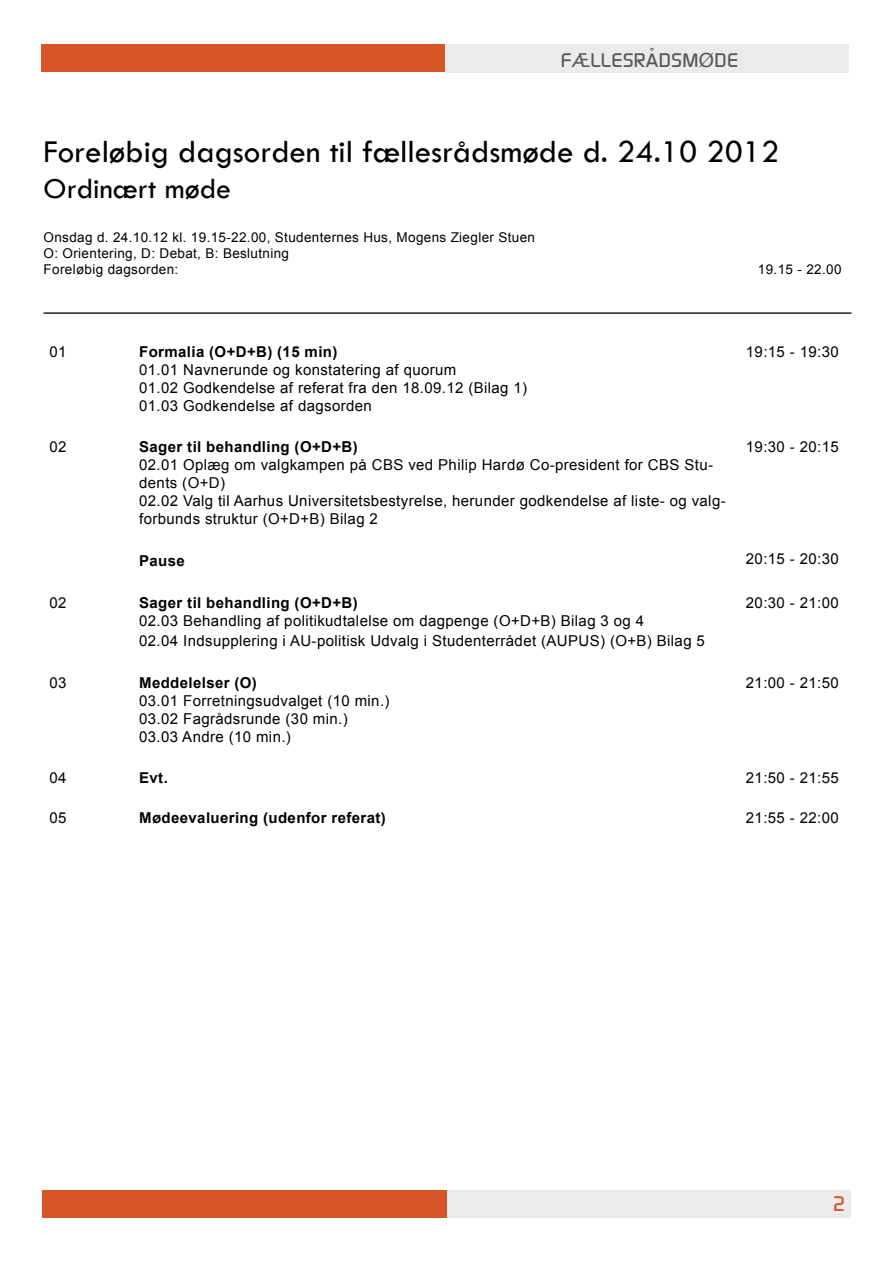
<style>
.page{position:relative;width:893px;height:1263px;background:#fff}
.page>*{position:absolute;margin:0;border:0;box-sizing:border-box;transform-origin:0 0}
.t1{font:33px "Tw Cen";color:#000}
.t2{font:30px "Tw Cen";color:#000}
.Overskrift{font:500 21px "Continuum";color:#d65625}
.Overskrift-2{font:500 19.5px "Continuum";letter-spacing:.025em;color:#57585a}
.Overskrift-3{font:15px/18px "Arial";letter-spacing:.025em;color:#000}
.Overskrift-4{font:700 15px "Arial";letter-spacing:.025em;color:#000}
.Overskrift-5{font:13.5px "Arial";letter-spacing:.025em;color:#000}
</style>
<div class="page">
<div style="left:42px;top:1190px;width:405px;height:28px;background:#d65625"></div>
<div style="left:447px;top:1190px;width:404px;height:28px;background:#ebebeb"></div>
<div style="left:41px;top:44px;width:406px;height:28px;background:#d65625"></div>
<div style="left:445px;top:44px;width:404px;height:28px;background:#ebebeb"></div>
<hr style="left:44px;top:312px;width:807px;height:2px;background:#231f20">
<p class="Overskrift-2" style="left:561px;top:47px;width:179px">FÆLLESRÅDSMØDE</p>
<p class="t1" style="left:44px;top:132px;width:737px">Foreløbig dagsorden til fællesrådsmøde d. 24.10 2012</p>
<p class="t2" style="left:44px;top:171px;width:189px">Ordinært møde</p>
<p class="Overskrift-5" style="left:44px;top:228px;width:493px">Onsdag d. 24.10.12 kl. 19.15-22.00, Studenternes Hus, Mogens Ziegler Stuen</p>
<p class="Overskrift-5" style="left:44px;top:245px;width:247px">O: Orientering, D: Debat, B: Beslutning</p>
<p class="Overskrift-5" style="left:44px;top:261px;width:136px">Foreløbig dagsorden:</p>
<p class="Overskrift-5" style="left:758px;top:261px;width:85px">19.15 - 22.00</p>
<p class="Overskrift-3" style="left:50px;top:342px;width:19px">01</p>
<p class="Overskrift-4" style="left:139px;top:341px;width:200px">Formalia (O+D+B) (15 min)</p>
<p class="Overskrift-3" style="left:139px;top:360px;width:319px">01.01 Navnerunde og konstatering af quorum</p>
<p class="Overskrift-3" style="left:139px;top:378px;width:389px">01.02 Godkendelse af referat fra den 18.09.12 (Bilag 1)</p>
<p class="Overskrift-3" style="left:139px;top:396px;width:234px">01.03 Godkendelse af dagsorden</p>
<p class="Overskrift-3" style="left:50px;top:437px;width:19px">02</p>
<p class="Overskrift-4" style="left:139px;top:436px;width:220px">Sager til behandling (O+D+B)</p>
<p class="Overskrift-3" style="left:139px;top:455px;width:575px">02.01 Oplæg om valgkampen på CBS ved Philip Hardø Co-president for CBS Stu&shy;dents (O+D)</p>
<p class="Overskrift-3" style="left:139px;top:491px;width:588px">02.02 Valg til Aarhus Universitetsbestyrelse, herunder godkendelse af liste- og valg&shy;forbunds struktur (O+D+B) Bilag 2</p>
<p class="Overskrift-3" style="left:746px;top:342px;width:94px">19:15 - 19:30</p>
<p class="Overskrift-3" style="left:746px;top:437px;width:94px">19:30 - 20:15</p>
<p class="Overskrift-4" style="left:139px;top:551px;width:47px">Pause</p>
<p class="Overskrift-3" style="left:746px;top:550px;width:94px">20:15 - 20:30</p>
<p class="Overskrift-3" style="left:50px;top:594px;width:19px">02</p>
<p class="Overskrift-4" style="left:139px;top:593px;width:220px">Sager til behandling (O+D+B)</p>
<p class="Overskrift-3" style="left:139px;top:612px;width:506px">02.03 Behandling af politikudtalelse om dagpenge (O+D+B) Bilag 3 og 4</p>
<p class="Overskrift-3" style="left:139px;top:632px;width:567px">02.04 Indsupplering i AU-politisk Udvalg i Studenterrådet (AUPUS) (O+B) Bilag 5</p>
<p class="Overskrift-3" style="left:50px;top:674px;width:19px">03</p>
<p class="Overskrift-4" style="left:139px;top:673px;width:119px">Meddelelser (O)</p>
<p class="Overskrift-3" style="left:139px;top:692px;width:252px">03.01 Forretningsudvalget (10 min.)</p>
<p class="Overskrift-3" style="left:139px;top:710px;width:210px">03.02 Fagrådsrunde (30 min.)</p>
<p class="Overskrift-3" style="left:139px;top:728px;width:153px">03.03 Andre (10 min.)</p>
<p class="Overskrift-3" style="left:746px;top:594px;width:94px">20:30 - 21:00</p>
<p class="Overskrift-3" style="left:746px;top:674px;width:94px">21:00 - 21:50</p>
<p class="Overskrift-3" style="left:50px;top:769px;width:19px">04</p>
<p class="Overskrift-4" style="left:139px;top:768px;width:30px">Evt.</p>
<p class="Overskrift-3" style="left:746px;top:769px;width:94px">21:50 - 21:55</p>
<p class="Overskrift-3" style="left:50px;top:809px;width:19px">05</p>
<p class="Overskrift-4" style="left:139px;top:808px;width:248px">Mødeevaluering (udenfor referat)</p>
<p class="Overskrift-3" style="left:746px;top:809px;width:94px">21:55 - 22:00</p>
<p class="Overskrift" style="left:832px;top:1190px;width:15px">2</p>
</div>
